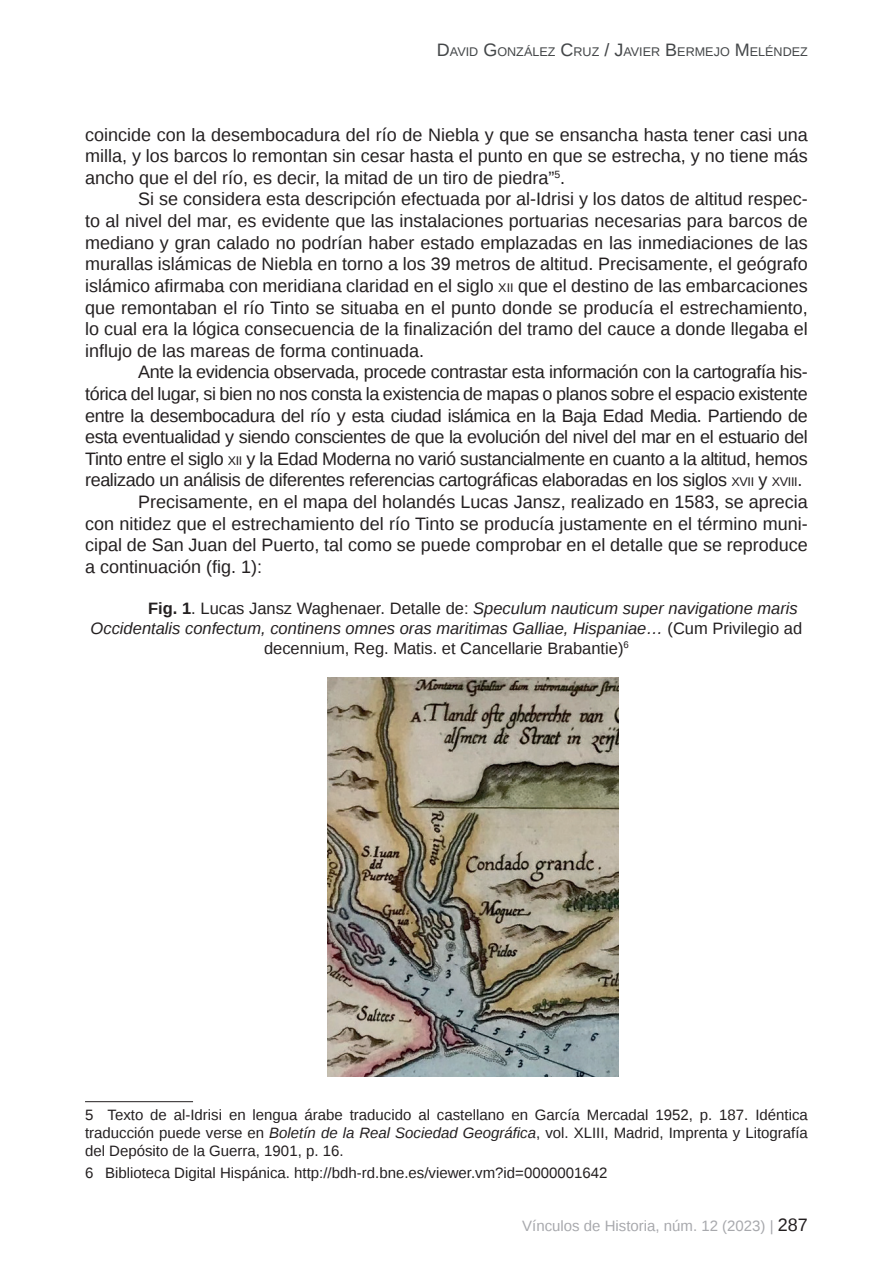
<style>
.page{position:relative;width:893px;height:1263px;background:#fff}
.page>*{position:absolute;margin:0;border:0;box-sizing:border-box;transform-origin:0 0}
.t1{font:18px/21.6px "Liberation Sans";letter-spacing:-.02em;color:#231f20;text-align:justify}
.t2{font:18px "Liberation Sans";color:#231f20}
.t3{font:italic 16.5px "Liberation Sans";color:#231f20}
.t4{font:16.5px "Liberation Sans";color:#231f20}
.t5{font:15px/18px "Liberation Sans";color:#231f20;text-align:justify}
.t6{font:15px "Liberation Sans";color:#a8a9ad}
.t7{font:12.6px "Liberation Sans";color:#444749}
.s1{font-size:18px}
.s2{font-size:12.6px}
.s3{font-weight:700;font-style:normal}
.s4{font-style:normal}
.s5{font-style:italic}
.s6{font-size:18px;color:#231f20}
</style>
<div class="page">
<img style="left:327px;top:677px;width:292px;height:399px">
<hr style="left:85px;top:1101px;width:108px;height:1px;background:#231f20">
<p class="t7" style="left:437px;top:44px;width:372px"><span class="s1">D</span>AVID <span class="s1">G</span>ONZÁLEZ <span class="s1">C</span>RUZ <span class="s1">/ J</span>AVIER <span class="s1">B</span>ERMEJO <span class="s1">M</span> ELÉNDEZ</p>
<p class="t1" style="left:85px;top:124px;width:724px">coincide con la desembocadura del río de Niebla y que se ensancha hasta tener casi una milla, y los barcos lo remontan sin cesar hasta el punto en que se estrecha, y no tiene más ancho que el del río, es decir, la mitad de un tiro de piedra”<sup>5</sup>.</p>
<p class="t1" style="left:85px;top:189px;width:724px;text-indent:53px">Si se considera esta descripción efectuada por al-Idrisi y los datos de altitud respec&shy;to al nivel del mar, es evidente que las instalaciones portuarias necesarias para barcos de mediano y gran calado no podrían haber estado emplazadas en las inmediaciones de las murallas islámicas de Niebla en torno a los 39 metros de altitud. Precisamente, el geógrafo islámico afirmaba con meridiana claridad en el siglo <span class="s2">XII</span> que el destino de las embarcaciones que remontaban el río Tinto se situaba en el punto donde se producía el estrechamiento, lo cual era la lógica consecuencia de la finalización del tramo del cauce a donde llegaba el influjo de las mareas de forma continuada.</p>
<p class="t1" style="left:138px;top:362px;width:671px">Ante la evidencia observada, procede contrastar esta información con la cartografía his-</p>
<p class="t1" style="left:85px;top:384px;width:724px">tórica del lugar, si bien no nos consta la existencia de mapas o planos sobre el espacio existente</p>
<p class="t1" style="left:85px;top:405px;width:724px">entre la desembocadura del río y esta ciudad islámica en la Baja Edad Media. Partiendo de</p>
<p class="t1" style="left:85px;top:427px;width:724px">esta eventualidad y siendo conscientes de que la evolución del nivel del mar en el estuario del</p>
<p class="t1" style="left:85px;top:448px;width:724px">Tinto entre el siglo <span class="s2">XII</span> y la Edad Moderna no varió sustancialmente en cuanto a la altitud, hemos</p>
<p class="t1" style="left:85px;top:470px;width:719px">realizado un análisis de diferentes referencias cartográficas elaboradas en los siglos <span class="s2">XVII</span> y <span class="s2">XVIII</span>.</p>
<p class="t2" style="left:138px;top:491px;width:671px">Precisamente, en el mapa del holandés Lucas Jansz, realizado en 1583, se aprecia</p>
<p class="t2" style="left:85px;top:513px;width:724px">con nitidez que el estrechamiento del río Tinto se producía justamente en el término muni-</p>
<p class="t2" style="left:85px;top:535px;width:724px">cipal de San Juan del Puerto, tal como se puede comprobar en el detalle que se reproduce</p>
<p class="t2" style="left:85px;top:556px;width:179px">a continuación (fig. 1):</p>
<p class="t3" style="left:148px;top:597px;width:651px"><span class="s3">Fig. 1</span><span class="s4">. Lucas Jansz Waghenaer. Detalle de:</span> Speculum nauticum super navigatione maris</p>
<p class="t3" style="left:91px;top:617px;width:713px">Occidentalis confectum, continens omnes oras maritimas Galliae, Hispaniae… <span class="s4">(Cum Privilegio ad</span></p>
<p class="t4" style="left:264px;top:639px;width:366px">decennium, Reg. Matis. et Cancellarie Brabantie)<sup>6</sup></p>
<p class="t5" style="left:85px;top:1106px;width:724px">5 Texto de al-Idrisi en lengua árabe traducido al castellano en García Mercadal 1952, p. 187. Idéntica traducción puede verse en <span class="s5">Boletín de la Real Sociedad Geográfica</span>, vol. XLIII, Madrid, Imprenta y Litografía del Depósito de la Guerra, 1901, p. 16.</p>
<p class="t5" style="left:85px;top:1164px;width:524px">6 Biblioteca Digital Hispánica. http://bdh-rd.bne.es/viewer.vm?id=0000001642</p>
<p class="t6" style="left:522px;top:1218px;width:287px">Vínculos de Historia, núm. 12 (2023) | <span class="s6">287</span></p>
</div>
